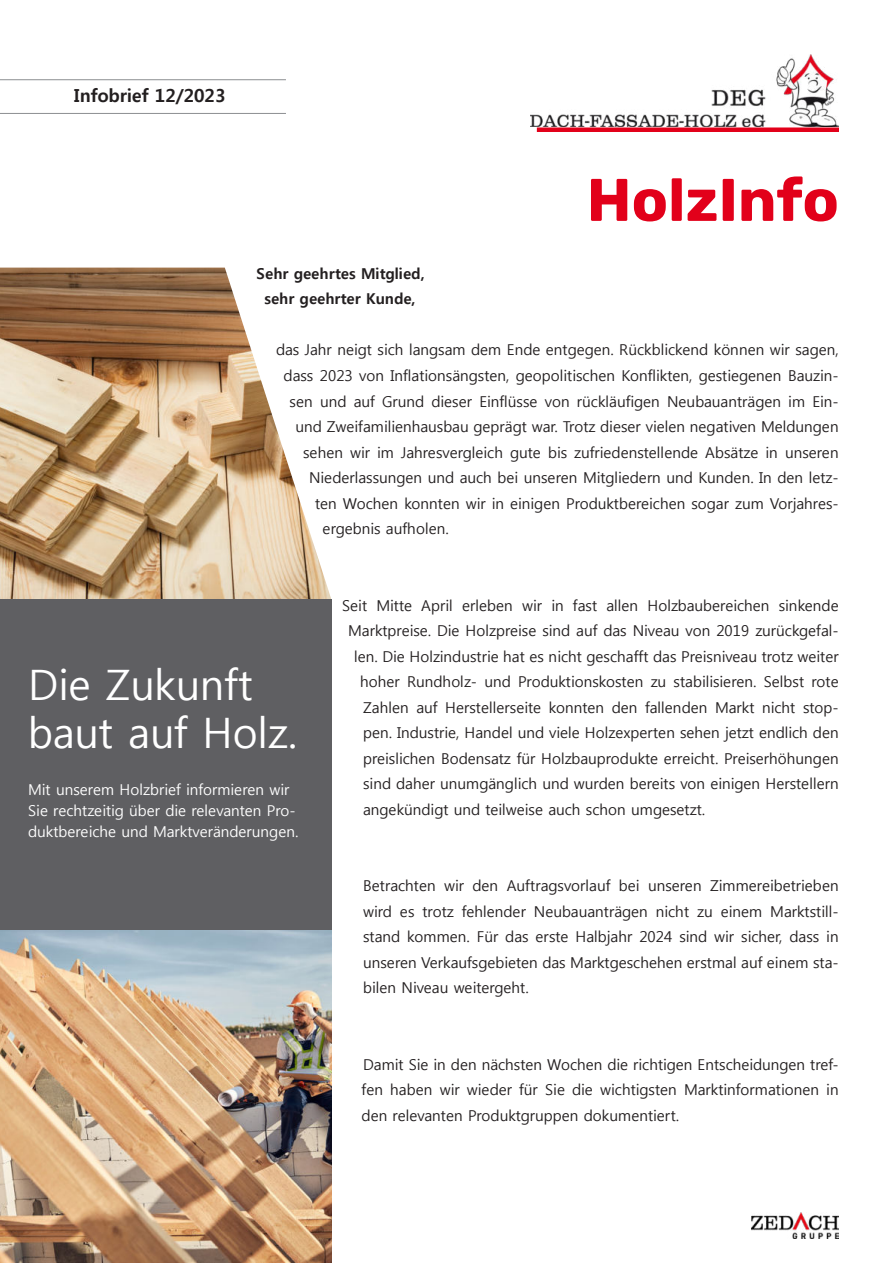
<style>
.page{position:relative;width:893px;height:1263px;background:#fff}
.page>*{position:absolute;margin:0;border:0;box-sizing:border-box;transform-origin:0 0}
.t1{font:700 60px "Rubik";color:#e2001a}
.t2{font:42px/48px "Malgun Gothic";color:#fff}
.t3{font:700 18px "Malgun Gothic";color:#231f20}
.t4{font:15px/25.5px "Malgun Gothic";color:#231f20;text-align:justify}
.t5{font:15px/21px "Malgun Gothic";color:#fff}
.t6{font:700 15px/25.5px "Malgun Gothic";color:#231f20;text-align:center}
</style>
<div class="page">
<img style="left:531px;top:54px;width:308px;height:73px">
<img style="left:751px;top:1212px;width:88px;height:26px">
<hr style="left:0;top:79px;width:286px;height:1px;background:#8c8e91">
<hr style="left:0;top:113px;width:286px;height:1px;background:#8c8e91">
<div style="left:537px;top:127px;width:302px;height:5px;background:#e2001a"></div>
<img style="left:0;top:268px;width:331px;height:331px">
<div style="left:0;top:599px;width:332px;height:332px;background:#5f5f62"></div>
<img style="left:1px;top:931px;width:331px;height:331px">
<p class="t3" style="left:74px;top:88px;width:153px">Infobrief 12/2023</p>
<h1 class="t1" style="left:587px;top:172px;width:254px">HolzInfo</h1>
<p class="t6" style="left:257px;top:262px;width:169px">Sehr geehrtes Mitglied, sehr geehrter Kunde,</p>
<p class="t4" style="left:276px;top:339px;width:564px">das Jahr neigt sich langsam dem Ende entgegen. Rückblickend können wir sagen,</p>
<p class="t4" style="left:284px;top:364px;width:556px">dass 2023 von Inflationsängsten, geopolitischen Konflikten, gestiegenen Bauzin-</p>
<p class="t4" style="left:290px;top:390px;width:551px">sen und auf Grund dieser Einflüsse von rückläufigen Neubauanträgen im Ein-</p>
<p class="t4" style="left:296px;top:415px;width:544px">und Zweifamilienhausbau geprägt war. Trotz dieser vielen negativen Meldungen</p>
<p class="t4" style="left:303px;top:441px;width:537px">sehen wir im Jahresvergleich gute bis zufriedenstellende Absätze in unseren</p>
<p class="t4" style="left:309px;top:466px;width:531px">Niederlassungen und auch bei unseren Mitgliedern und Kunden. In den letz-</p>
<p class="t4" style="left:315px;top:492px;width:525px">ten Wochen konnten wir in einigen Produktbereichen sogar zum Vorjahres-</p>
<p class="t4" style="left:323px;top:517px;width:128px">ergebnis aufholen.</p>
<h2 class="t2" style="left:28px;top:665px;width:270px">Die Zukunft baut auf Holz.</h2>
<p class="t5" style="left:28px;top:780px;width:272px">Mit unserem Holzbrief informieren wir<br>Sie rechtzeitig über die relevanten Pro&shy;duktbereiche und Marktveränderungen.</p>
<p class="t4" style="left:342px;top:594px;width:498px">Seit Mitte April erleben wir in fast allen Holzbaubereichen sinkende</p>
<p class="t4" style="left:348px;top:619px;width:492px">Marktpreise. Die Holzpreise sind auf das Niveau von 2019 zurückgefal-</p>
<p class="t4" style="left:354px;top:645px;width:486px">len. Die Holzindustrie hat es nicht geschafft das Preisniveau trotz weiter</p>
<p class="t4" style="left:360px;top:670px;width:480px">hoher Rundholz- und Produktionskosten zu stabilisieren. Selbst rote</p>
<p class="t4" style="left:363px;top:696px;width:477px">Zahlen auf Herstellerseite konnten den fallenden Markt nicht stop-</p>
<p class="t4" style="left:363px;top:721px;width:477px">pen. Industrie, Handel und viele Holzexperten sehen jetzt endlich den</p>
<p class="t4" style="left:363px;top:747px;width:477px">preislichen Bodensatz für Holzbauprodukte erreicht. Preiserhöhungen</p>
<p class="t4" style="left:363px;top:772px;width:477px">sind daher unumgänglich und wurden bereits von einigen Herstellern</p>
<p class="t4" style="left:363px;top:798px;width:343px">angekündigt und teilweise auch schon umgesetzt.</p>
<p class="t4" style="left:363px;top:874px;width:477px">Betrachten wir den Auftragsvorlauf bei unseren Zimmereibetrieben wird es trotz fehlender Neubauanträgen nicht zu einem Marktstill&shy;stand kommen. Für das erste Halbjahr 2024 sind wir sicher, dass in unseren Verkaufsgebieten das Marktgeschehen erstmal auf einem sta&shy;bilen Niveau weitergeht.</p>
<p class="t4" style="left:362px;top:1053px;width:478px">Damit Sie in den nächsten Wochen die richtigen Entscheidungen tref&shy;fen haben wir wieder für Sie die wichtigsten Marktinformationen in den relevanten Produktgruppen dokumentiert.</p>
</div>
